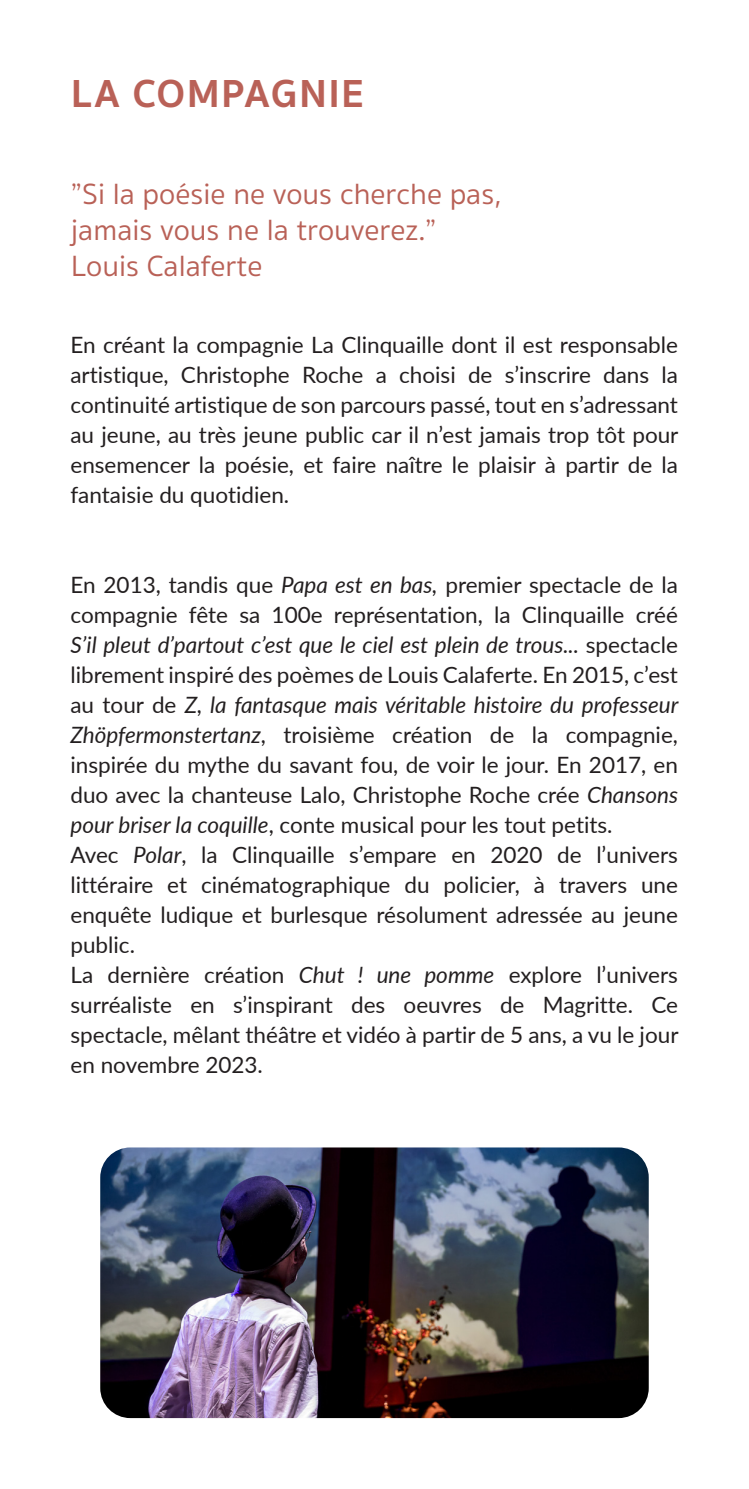
<style>
.page{position:relative;width:749px;height:1489px;background:#fff}
.page>*{position:absolute;margin:0;border:0;box-sizing:border-box;transform-origin:0 0}
.Gros-titres{font:700 40px "Sukhumvit Set";letter-spacing:.05em;color:#b96157}
.titre-spectacle{font:30px "Sukhumvit Set Text";color:#b96157}
.texte{font:22.5px/30px "Lato";color:#231f20;text-align:justify}
.s1{font-style:italic}
</style>
<div class="page">
<img style="left:100px;top:1147px;width:548px;height:270px">
<p class="Gros-titres" style="left:71px;top:62px;width:294px">LA COMPAGNIE</p>
<p class="titre-spectacle" style="left:71px;top:173px;width:431px">”Si la poésie ne vous cherche pas,</p>
<p class="titre-spectacle" style="left:71px;top:209px;width:366px">jamais vous ne la trouverez.”</p>
<p class="titre-spectacle" style="left:71px;top:245px;width:193px">Louis Calaferte</p>
<p class="texte" style="left:70px;top:328px;width:609px">En créant la compagnie La Clinquaille dont il est responsable artistique, Christophe Roche a choisi de s’inscrire dans la continuité artistique de son parcours passé, tout en s’adressant au jeune, au très jeune public car il n’est jamais trop tôt pour ensemencer la poésie, et faire naître le plaisir à partir de la fantaisie du quotidien.</p>
<p class="texte" style="left:70px;top:568px;width:609px">En 2013, tandis que <span class="s1">Papa est en bas,</span> premier spectacle de la compagnie fête sa 100e représentation, la Clinquaille créé <span class="s1">S’il pleut d’partout c’est que le ciel est plein de trous...</span> spectacle librement inspiré des poèmes de Louis Calaferte. En 2015, c’est au tour de <span class="s1">Z, la fantasque mais véritable histoire du professeur Zhöpfermonstertanz</span>, troisième création de la compagnie, inspirée du mythe du savant fou, de voir le jour. En 2017, en duo avec la chanteuse Lalo, Christophe Roche crée <span class="s1">Chansons pour briser la coquille</span>, conte musical pour les tout petits.</p>
<p class="texte" style="left:70px;top:838px;width:609px">Avec <span class="s1">Polar</span>, la Clinquaille s’empare en 2020 de l’univers littéraire et cinématographique du policier, à travers une enquête ludique et burlesque résolument adressée au jeune public.</p>
<p class="texte" style="left:70px;top:958px;width:609px">La dernière création <span class="s1">Chut ! une pomme</span> explore l’univers surréaliste en s’inspirant des oeuvres de Magritte. Ce spectacle, mêlant théâtre et vidéo à partir de 5 ans, a vu le jour en novembre 2023.</p>
</div>
